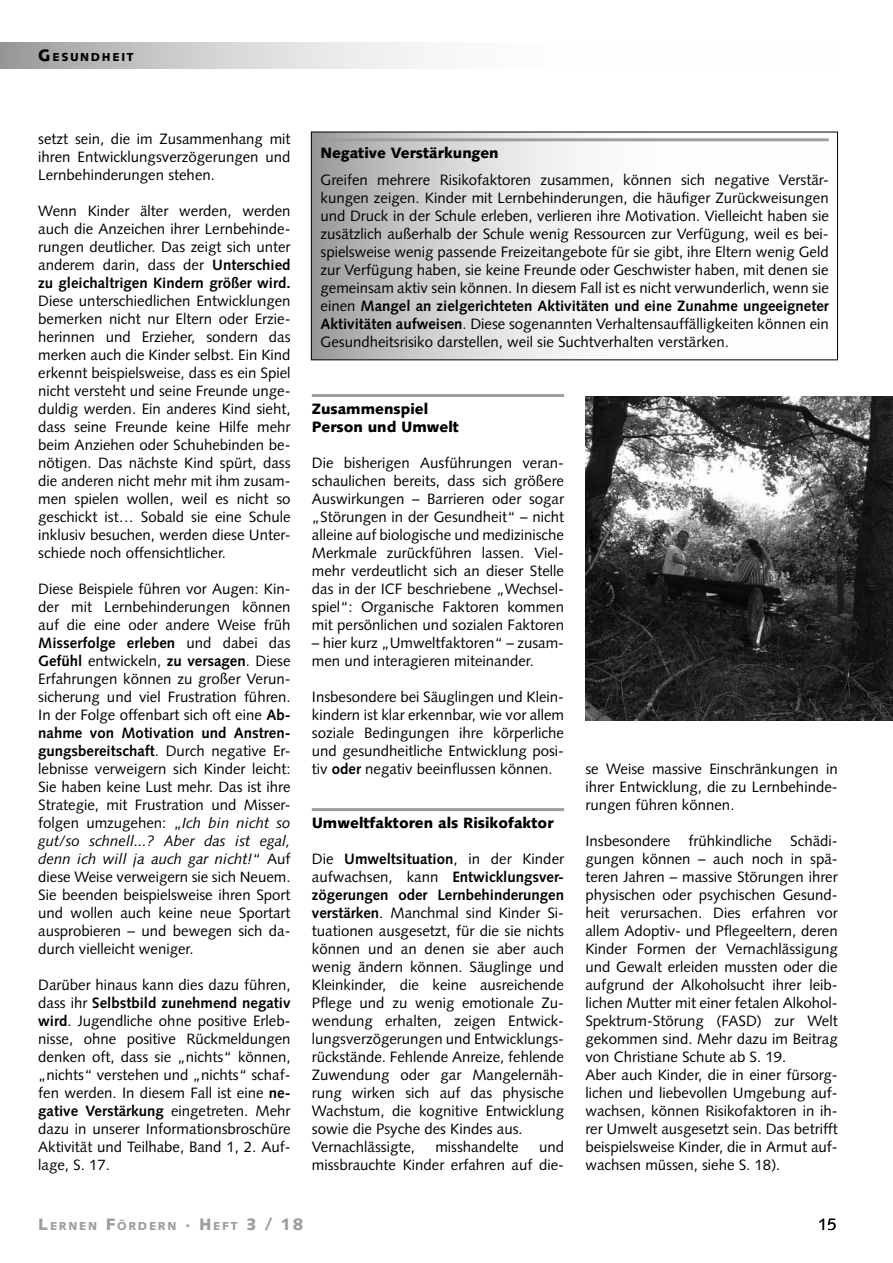
<style>
.page{position:relative;width:893px;height:1263px;background:#fff}
.page>*{position:absolute;margin:0;border:0;box-sizing:border-box;transform-origin:0 0}
.t1{font:16.5px "Syntax LT";color:#000}
.t2{font:15px/18px "Syntax LT";color:#000;text-align:justify}
.t3{font:900 15px/18px "Syntax LT";color:#000}
.t4{font:900 11.55px "Syntax LT";letter-spacing:.145em;color:#9c9e9f}
.t5{font:900 11.55px "Syntax LT";letter-spacing:.145em;color:#000}
.s1{font-size:16.5px}
.s2{font-weight:700}
.s3{font-style:italic}
</style>
<div class="page">
<svg style="left:0;top:43px;width:418px;height:25px;background:#cdcecf"></svg>
<img style="left:585px;top:396px;width:308px;height:324px">
<hr style="left:312px;top:394px;width:252px;height:3px;background:#9c9e9f">
<hr style="left:312px;top:808px;width:252px;height:3px;background:#9c9e9f">
<svg style="left:313px;top:134px;width:516px;height:224px"></svg>
<div style="left:311px;top:132px;width:527px;height:228px;border:1px solid #000"></div>
<hr style="left:321px;top:138px;width:508px;height:3px;background:#9c9e9f">
<p class="t5" style="left:38px;top:50px;width:97px"><span class="s1">G</span> ESUNDHEIT</p>
<p class="t2" style="left:38px;top:130px;width:254px">setzt sein, die im Zusammenhang mit ihren Entwicklungsverzögerungen und Lernbehinderungen stehen.</p>
<p class="t2" style="left:38px;top:202px;width:254px">Wenn Kinder älter werden, werden auch die Anzeichen ihrer Lernbehinde&shy;rungen deutlicher. Das zeigt sich unter anderem darin, dass der <span class="s2">Unterschied zu gleichaltrigen Kindern größer wird.</span></p>
<p class="t2" style="left:38px;top:292px;width:254px">Diese unterschiedlichen Entwicklungen bemerken nicht nur Eltern oder Erzie&shy;herinnen und Erzieher, sondern das merken auch die Kinder selbst. Ein Kind erkennt beispielsweise, dass es ein Spiel nicht versteht und seine Freunde unge&shy;duldig werden. Ein anderes Kind sieht, dass seine Freunde keine Hilfe mehr beim Anziehen oder Schuhebinden be&shy;nötigen. Das nächste Kind spürt, dass die anderen nicht mehr mit ihm zusam&shy;men spielen wollen, weil es nicht so geschickt ist… Sobald sie eine Schule inklusiv besuchen, werden diese Unter&shy;schiede noch offensichtlicher.</p>
<p class="t2" style="left:38px;top:580px;width:254px">Diese Beispiele führen vor Augen: Kin&shy;der mit Lernbehinderungen können auf die eine oder andere Weise früh <span class="s2">Misserfolge erleben</span> und dabei das <span class="s2">Gefühl</span> entwickeln, <span class="s2">zu versagen</span>. Diese Erfahrungen können zu großer Verun&shy;sicherung und viel Frustration führen.<br>In der Folge offenbart sich oft eine <span class="s2">Ab&shy;nahme von Motivation und Anstren&shy;gungsbereitschaft</span>. Durch negative Er&shy;lebnisse verweigern sich Kinder leicht:<br>Sie haben keine Lust mehr. Das ist ihre Strategie, mit Frustration und Misser&shy;folgen umzugehen: „<span class="s3">Ich bin nicht so gut/so schnell...? Aber das ist egal, denn ich will ja auch gar nicht!</span>“ Auf diese Weise verweigern sie sich Neuem.<br>Sie beenden beispielsweise ihren Sport und wollen auch keine neue Sportart ausprobieren – und bewegen sich da&shy;durch vielleicht weniger.</p>
<p class="t2" style="left:38px;top:976px;width:254px">Darüber hinaus kann dies dazu führen, dass ihr <span class="s2">Selbstbild zunehmend negativ wird</span>. Jugendliche ohne positive Erleb&shy;nisse, ohne positive Rückmeldungen denken oft, dass sie „nichts“ können, „nichts“ verstehen und „nichts“ schaf&shy;fen werden. In diesem Fall ist eine <span class="s2">ne&shy;gative Verstärkung</span> eingetreten. Mehr dazu in unserer Informationsbroschüre Aktivität und Teilhabe, Band 1, 2. Auf&shy;lage, S. 17.</p>
<p class="t3" style="left:321px;top:144px;width:180px">Negative Verstärkungen</p>
<p class="t2" style="left:321px;top:171px;width:510px">Greifen mehrere Risikofaktoren zusammen, können sich negative Verstär&shy;kungen zeigen. Kinder mit Lernbehinderungen, die häufiger Zurückweisungen und Druck in der Schule erleben, verlieren ihre Motivation. Vielleicht haben sie zusätzlich außerhalb der Schule wenig Ressourcen zur Verfügung, weil es bei&shy;spielsweise wenig passende Freizeitangebote für sie gibt, ihre Eltern wenig Geld zur Verfügung haben, sie keine Freunde oder Geschwister haben, mit denen sie gemeinsam aktiv sein können. In diesem Fall ist es nicht verwunderlich, wenn sie einen <span class="s2">Mangel an zielgerichteten Aktivitäten und eine Zunahme ungeeigneter Aktivitäten aufweisen</span>. Diese sogenannten Verhaltensauffälligkeiten können ein Gesundheitsrisiko darstellen, weil sie Suchtverhalten verstärken.</p>
<p class="t3" style="left:312px;top:400px;width:149px">Zusammenspiel<br>Person und Umwelt</p>
<p class="t2" style="left:312px;top:454px;width:254px">Die bisherigen Ausführungen veran&shy;schaulichen bereits, dass sich größere Auswirkungen – Barrieren oder sogar „Störungen in der Gesundheit“ – nicht alleine auf biologische und medizinische Merkmale zurückführen lassen. Viel&shy;mehr verdeutlicht sich an dieser Stelle das in der ICF beschriebene „Wechsel&shy;spiel“: Organische Faktoren kommen mit persönlichen und sozialen Faktoren</p>
<p class="t2" style="left:312px;top:634px;width:254px">– hier kurz „Umweltfaktoren“ – zusam&shy;men und interagieren miteinander.</p>
<p class="t2" style="left:312px;top:688px;width:254px">Insbesondere bei Säuglingen und Klein&shy;kindern ist klar erkennbar, wie vor allem soziale Bedingungen ihre körperliche und gesundheitliche Entwicklung posi&shy;tiv <span class="s2">oder</span> negativ beeinflussen können.</p>
<p class="t3" style="left:312px;top:814px;width:243px">Umweltfaktoren als Risikofaktor</p>
<p class="t2" style="left:312px;top:850px;width:254px;text-align:left">Die <span class="s2">Umweltsituation</span>, in der Kinder aufwachsen, kann <span class="s2">Entwicklungsver&shy;zögerungen oder Lernbehinderungen verstärken</span>. Manchmal sind Kinder Si&shy;tuationen ausgesetzt, für die sie nichts können und an denen sie aber auch wenig ändern können. Säuglinge und Kleinkinder, die keine ausreichende Pflege und zu wenig emotionale Zu&shy;wendung erhalten, zeigen Entwick&shy;lungsverzögerungen und Entwicklungs&shy;rückstände. Fehlende Anreize, fehlende Zuwendung oder gar Mangelernäh&shy;rung wirken sich auf das physische Wachstum, die kognitive Entwicklung sowie die Psyche des Kindes aus.<br>Vernachlässigte,</p>
<p class="t2" style="left:312px;top:1138px;width:254px;text-align:right">und<br>missbrauchte Kinder erfahren auf die-</p>
<p class="t2" style="left:435px;top:1138px;width:85px">misshandelte</p>
<p class="t2" style="left:585px;top:760px;width:254px">se Weise massive Einschränkungen in ihrer Entwicklung, die zu Lernbehinde&shy;rungen führen können.</p>
<p class="t2" style="left:585px;top:832px;width:254px;text-align:left">Insbesondere frühkindliche Schädi&shy;gungen können – auch noch in spä&shy;teren Jahren – massive Störungen ihrer physischen oder psychischen Gesund&shy;heit verursachen. Dies erfahren vor allem Adoptiv- und Pflegeeltern, deren Kinder Formen der Vernachlässigung und Gewalt erleiden mussten oder die aufgrund der Alkoholsucht ihrer leib&shy;lichen Mutter mit einer fetalen Alkohol-Spektrum-Störung (FASD) zur Welt gekommen sind. Mehr dazu im Beitrag von Christiane Schute ab S. 19.<br>Aber auch Kinder, die in einer fürsorg&shy;lichen und liebevollen Umgebung auf&shy;wachsen, können Risikofaktoren in ih&shy;rer Umwelt ausgesetzt sein. Das betrifft beispielsweise Kinder, die in Armut auf&shy;wachsen müssen, siehe S. 18).</p>
<p class="t4" style="left:38px;top:1219px;width:267px"><span class="s1">L</span>ERNEN <span class="s1">F</span>ÖRDERN <span class="s1">· H</span>EFT <span class="s1">3 / 18</span></p>
<p class="t1" style="left:818px;top:1214px;width:20px">15</p>
</div>
